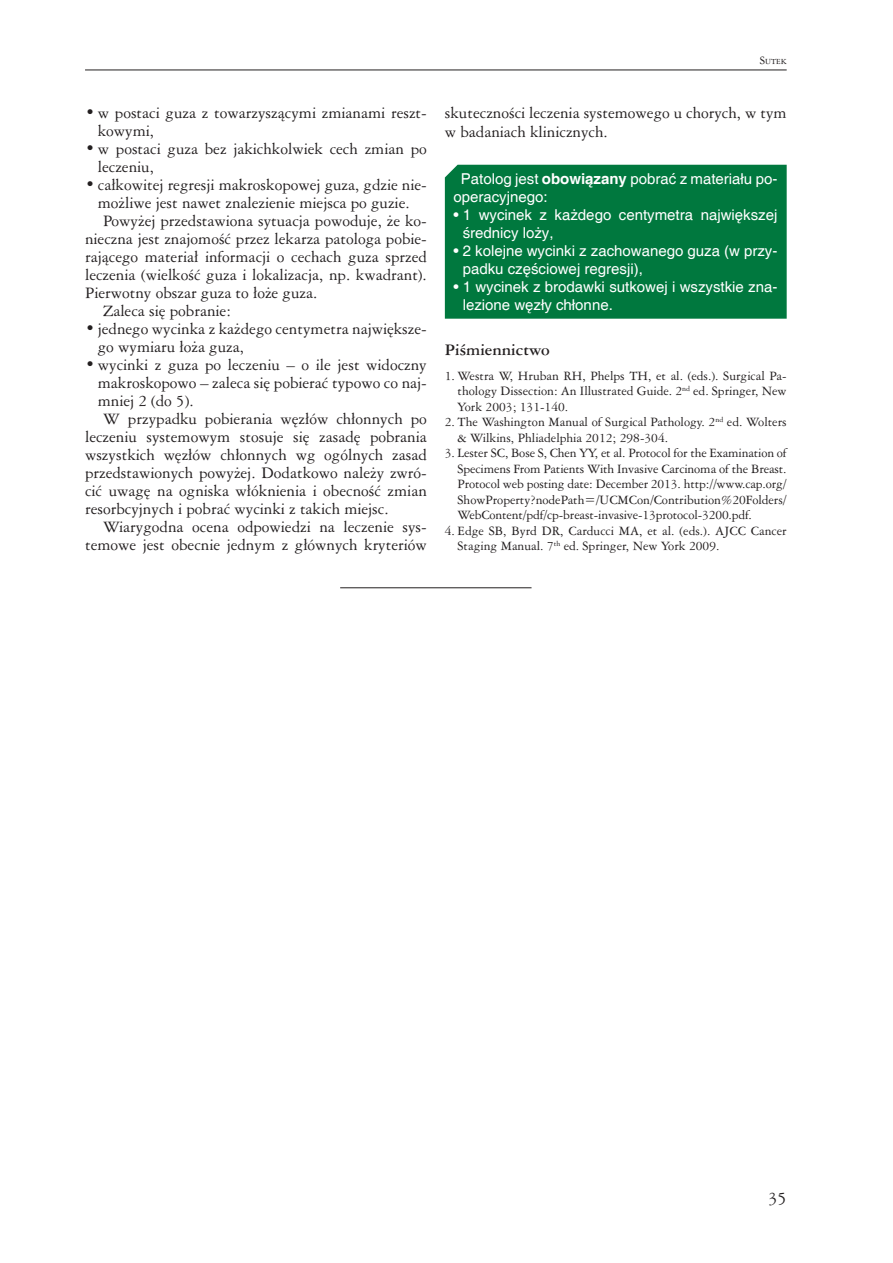
<style>
.page{position:relative;width:893px;height:1263px;background:#fff}
.page>*{position:absolute;margin:0;border:0;box-sizing:border-box;transform-origin:0 0}
.t1{font:16.5px "Ameri Garmnd PL";color:#231f20}
.t2{font:15px/18px "Ameri Garmnd PL";color:#231f20}
.t3{font:15px/18px "Helvetica";color:#fff}
.t4{font:700 15px "Ameri Garmnd PL";color:#231f20}
.t5{font:12px/15.5px "Ameri Garmnd PL";color:#231f20;text-align:justify}
.t6{font:7.35px "Ameri Garmnd PL";color:#231f20}
.s1{font-size:10.5px}
.s2{font-weight:700}
</style>
<div class="page">
<hr style="left:85px;top:70px;width:702px;height:1px;background:#231f20">
<div style="left:445px;top:165px;width:342px;height:154px;background:#00783e"></div>
<hr style="left:340px;top:587px;width:191px;height:1px;background:#231f20">
<p class="t2" style="left:98px;top:104px;width:331px;text-indent:-13px">• w postaci guza z towarzyszącymi zmianami reszt&shy;kowymi,</p>
<p class="t2" style="left:98px;top:140px;width:331px;text-indent:-13px">• w postaci guza bez jakichkolwiek cech zmian po leczeniu,</p>
<p class="t2" style="left:85px;top:176px;width:343px">• całkowitej regresji makroskopowej guza, gdzie nie-</p>
<p class="t2" style="left:98px;top:194px;width:313px">możliwe jest nawet znalezienie miejsca po guzie.</p>
<p class="t2" style="left:103px;top:212px;width:325px">Powyżej przedstawiona sytuacja powoduje, że ko-</p>
<p class="t2" style="left:85px;top:230px;width:343px">nieczna jest znajomość przez lekarza patologa pobie-</p>
<p class="t2" style="left:85px;top:248px;width:343px">rającego materiał informacji o cechach guza sprzed</p>
<p class="t2" style="left:85px;top:266px;width:343px">leczenia (wielkość guza i lokalizacja, np. kwadrant).</p>
<p class="t2" style="left:85px;top:284px;width:234px">Pierwotny obszar guza to łoże guza.</p>
<p class="t2" style="left:103px;top:302px;width:130px">Zaleca się pobranie:</p>
<p class="t2" style="left:98px;top:320px;width:331px;text-indent:-13px">• jednego wycinka z każdego centymetra największe&shy;go wymiaru łoża guza,</p>
<p class="t2" style="left:85px;top:356px;width:343px">• wycinki z guza po leczeniu – o ile jest widoczny</p>
<p class="t2" style="left:98px;top:374px;width:331px">makroskopowo – zaleca się pobierać typowo co naj-</p>
<p class="t2" style="left:98px;top:392px;width:97px">mniej 2 (do 5).</p>
<p class="t2" style="left:103px;top:410px;width:325px">W przypadku pobierania węzłów chłonnych po</p>
<p class="t2" style="left:85px;top:428px;width:343px">leczeniu systemowym stosuje się zasadę pobrania</p>
<p class="t2" style="left:85px;top:446px;width:343px">wszystkich węzłów chłonnych wg ogólnych zasad</p>
<p class="t2" style="left:85px;top:464px;width:343px">przedstawionych powyżej. Dodatkowo należy zwró-</p>
<p class="t2" style="left:85px;top:482px;width:343px">cić uwagę na ogniska włóknienia i obecność zmian</p>
<p class="t2" style="left:85px;top:500px;width:305px">resorbcyjnych i pobrać wycinki z takich miejsc.</p>
<p class="t2" style="left:103px;top:518px;width:325px">Wiarygodna ocena odpowiedzi na leczenie sys-</p>
<p class="t2" style="left:85px;top:536px;width:343px">temowe jest obecnie jednym z głównych kryteriów</p>
<p class="t6" style="left:760px;top:57px;width:28px"><span class="s1">S</span>utek</p>
<p class="t2" style="left:445px;top:103px;width:343px;line-height:18.5px">skuteczności leczenia systemowego u chorych, w tym w badaniach klinicznych.</p>
<p class="t3" style="left:453px;top:170px;width:326px;text-indent:8px">Patolog jest <span class="s2">obowiązany</span> pobrać z materiału po&shy;operacyjnego:</p>
<p class="t3" style="left:463px;top:206px;width:316px;text-indent:-9px">• 1 wycinek z każdego centymetra największej średnicy loży,</p>
<p class="t3" style="left:463px;top:242px;width:316px;text-indent:-9px">• 2 kolejne wycinki z zachowanego guza (w przy&shy;padku częściowej regresji),</p>
<p class="t3" style="left:463px;top:278px;width:316px;text-indent:-9px">• 1 wycinek z brodawki sutkowej i wszystkie zna&shy;lezione węzły chłonne.</p>
<p class="t4" style="left:445px;top:339px;width:106px">Piśmiennictwo</p>
<p class="t5" style="left:458px;top:367px;width:331px;text-indent:-13px">1. Westra W, Hruban RH, Phelps TH, et al. (eds.). Surgical Pa&shy;thology Dissection: An Illustrated Guide. 2<sup>nd</sup> ed. Springer, New York 2003; 131-140.</p>
<p class="t5" style="left:458px;top:414px;width:331px;text-indent:-13px">2. The Washington Manual of Surgical Pathology. 2<sup>nd</sup> ed. Wolters &amp; Wilkins, Phliadelphia 2012; 298-304.</p>
<p class="t5" style="left:458px;top:445px;width:331px;text-indent:-13px">3. Lester SC, Bose S, Chen YY, et al. Protocol for the Examination of Specimens From Patients With Invasive Carcinoma of the Breast.<br>Protocol web posting date: December 2013. http://www.cap.org/ ShowProperty?nodePath=/UCMCon/Contribution%20Folders/ WebContent/pdf/cp-breast-invasive-13protocol-3200.pdf.</p>
<p class="t5" style="left:458px;top:523px;width:331px;text-indent:-13px">4. Edge SB, Byrd DR, Carducci MA, et al. (eds.). AJCC Cancer<br>Staging Manual. 7<sup>th</sup> ed. Springer, New York 2009.</p>
<p class="t1" style="left:768px;top:1187px;width:20px">35</p>
</div>
